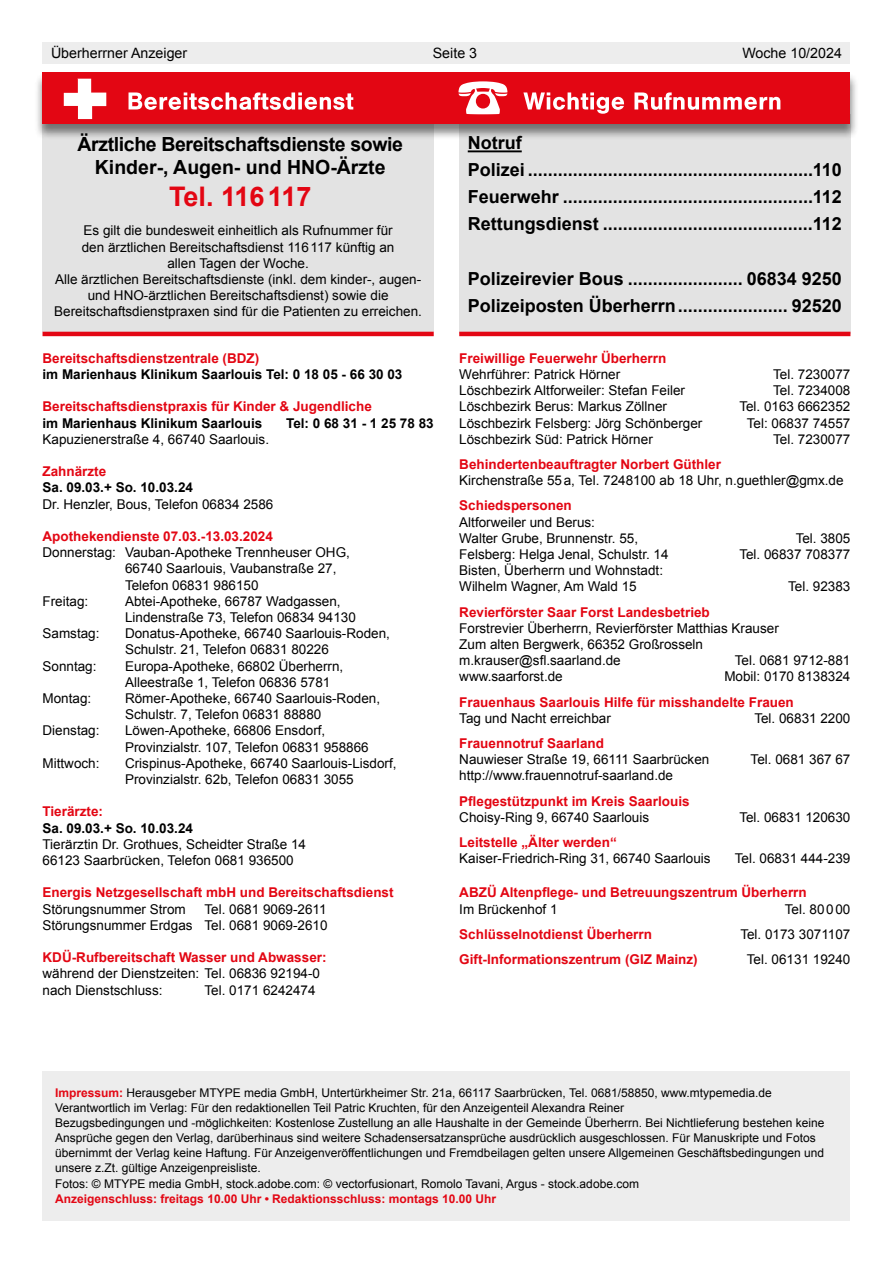
<style>
.page{position:relative;width:893px;height:1263px;background:#fff}
.page>*{position:absolute;margin:0;border:0;box-sizing:border-box;transform-origin:0 0}
.t1{font:700 27px "Arial";color:#e30613}
.t2{font:700 19.5px/23.4px "Arial";letter-spacing:-.02em;color:#000;text-align:center}
.t3{font:700 18px/27px "Arial";color:#000}
.t4{font:14.25px "Arial";color:#000}
.t5{font:13.5px/16.2px "Arial";color:#000}
.t6{font:700 13.5px "Arial";color:#e30613}
.t7{font:700 13.5px "Arial";color:#000}
.t8{font:12px/15px "Arial";color:#000}
.t9{font:700 12px "Arial";color:#e30613}
.s1{font-weight:700;color:#e30613}
</style>
<div class="page">
<div style="left:43px;top:43px;width:807px;height:21px;background:#ededed"></div>
<div style="left:43px;top:114px;width:391px;height:218px;background:#e3e3e3"></div>
<div style="left:459px;top:114px;width:391px;height:220px;background:#e3e3e3"></div>
<hr style="left:43px;top:332px;width:391px;height:4px;background:#e30613">
<hr style="left:459px;top:332px;width:391px;height:4px;background:#e30613">
<div style="left:34px;top:73px;width:825px;height:67px;background:#000;opacity:.5"></div>
<div style="left:43px;top:72px;width:807px;height:51px;background:#e30613"></div>
<svg style="left:129px;top:92px;width:224px;height:18px"></svg>
<svg style="left:64px;top:79px;width:42px;height:40px"></svg>
<svg style="left:523px;top:92px;width:257px;height:22px"></svg>
<svg style="left:458px;top:81px;width:49px;height:33px"></svg>
<hr style="left:468px;top:150px;width:54px;height:2px;background:#000">
<div style="left:43px;top:1071px;width:807px;height:149px;background:#ededed"></div>
<p class="t4" style="left:51px;top:44px;width:138px">Überherrner Anzeiger</p>
<p class="t4" style="left:433px;top:44px;width:46px">Seite 3</p>
<p class="t4" style="left:742px;top:44px;width:101px">Woche 10/2024</p>
<h2 class="t2" style="left:77px;top:133px;width:327px">Ärztliche Bereitschaftsdienste sowie<br>Kinder-, Augen- und HNO-Ärzte</h2>
<h1 class="t1" style="left:169px;top:179px;width:144px">Tel. 116117</h1>
<p class="t5" style="left:54px;top:223px;width:369px;text-align:center">Es gilt die bundesweit einheitlich als Rufnummer für<br>den ärztlichen Bereitschaftsdienst 116117 künftig an<br>allen Tagen der Woche.<br>Alle ärztlichen Bereitschaftsdienste (inkl. dem kinder-, augen&shy;und HNO-ärztlichen Bereitschaftsdienst) sowie die Bereitschaftsdienstpraxen sind für die Patienten zu erreichen.</p>
<p class="t6" style="left:43px;top:349px;width:218px">Bereitschaftsdienstzentrale (BDZ)</p>
<p class="t7" style="left:43px;top:365px;width:361px">im Marienhaus Klinikum Saarlouis Tel: 0 18 05 - 66 30 03</p>
<p class="t6" style="left:43px;top:398px;width:331px">Bereitschaftsdienstpraxis für Kinder &amp; Jugendliche</p>
<p class="t7" style="left:43px;top:414px;width:221px">im Marienhaus Klinikum Saarlouis</p>
<p class="t7" style="left:286px;top:414px;width:149px">Tel: 0 68 31 - 1 25 78 83</p>
<p class="t5" style="left:43px;top:431px;width:228px">Kapuzienerstraße 4, 66740 Saarlouis.</p>
<p class="t6" style="left:43px;top:463px;width:65px">Zahnärzte</p>
<p class="t7" style="left:43px;top:479px;width:152px">Sa. 09.03.+ So. 10.03.24</p>
<p class="t5" style="left:43px;top:496px;width:232px">Dr. Henzler, Bous, Telefon 06834 2586</p>
<p class="t6" style="left:43px;top:527px;width:232px">Apothekendienste 07.03.-13.03.2024</p>
<p class="t5" style="left:43px;top:544px;width:309px">Donnerstag: Vauban-Apotheke Trennheuser OHG,</p>
<p class="t5" style="left:125px;top:561px;width:213px">66740 Saarlouis, Vaubanstraße 27,</p>
<p class="t5" style="left:125px;top:577px;width:135px">Telefon 06831 986150</p>
<p class="t5" style="left:43px;top:593px;width:47px">Freitag:</p>
<p class="t5" style="left:125px;top:593px;width:232px">Abtei-Apotheke, 66787 Wadgassen,<br>Lindenstraße 73, Telefon 06834 94130</p>
<p class="t5" style="left:43px;top:625px;width:59px">Samstag:</p>
<p class="t5" style="left:125px;top:625px;width:266px">Donatus-Apotheke, 66740 Saarlouis-Roden,<br>Schulstr. 21, Telefon 06831 80226</p>
<p class="t5" style="left:43px;top:658px;width:56px">Sonntag:</p>
<p class="t5" style="left:125px;top:658px;width:220px">Europa-Apotheke, 66802 Überherrn,<br>Alleestraße 1, Telefon 06836 5781</p>
<p class="t5" style="left:43px;top:690px;width:50px">Montag:</p>
<p class="t5" style="left:125px;top:690px;width:257px">Römer-Apotheke, 66740 Saarlouis-Roden,<br>Schulstr. 7, Telefon 06831 88880</p>
<p class="t5" style="left:43px;top:723px;width:59px">Dienstag:</p>
<p class="t5" style="left:125px;top:723px;width:245px">Löwen-Apotheke, 66806 Ensdorf,<br>Provinzialstr. 107, Telefon 06831 958866</p>
<p class="t5" style="left:43px;top:755px;width:59px">Mittwoch:</p>
<p class="t5" style="left:125px;top:755px;width:273px">Crispinus-Apotheke, 66740 Saarlouis-Lisdorf,<br>Provinzialstr. 62b, Telefon 06831 3055</p>
<p class="t6" style="left:43px;top:803px;width:62px">Tierärzte:</p>
<p class="t7" style="left:43px;top:819px;width:152px">Sa. 09.03.+ So. 10.03.24</p>
<p class="t5" style="left:43px;top:836px;width:265px">Tierärztin Dr. Grothues, Scheidter Straße 14<br>66123 Saarbrücken, Telefon 0681 936500</p>
<p class="t6" style="left:43px;top:884px;width:353px">Energis Netzgesellschaft mbH und Bereitschaftsdienst</p>
<p class="t5" style="left:43px;top:901px;width:145px">Störungsnummer Strom</p>
<p class="t5" style="left:43px;top:901px;width:287px;text-align:right">Tel. 0681 9069-2611<br>Störungsnummer Erdgas Tel. 0681 9069-2610</p>
<p class="t6" style="left:43px;top:949px;width:286px">KDÜ-Rufbereitschaft Wasser und Abwasser:</p>
<p class="t5" style="left:43px;top:966px;width:279px">während der Dienstzeiten: Tel. 06836 92194-0 nach Dienstschluss:</p>
<p class="t5" style="left:205px;top:982px;width:113px">Tel. 0171 6242474</p>
<h3 class="t3" style="left:468px;top:130px;width:59px">Notruf<br>Polizei</h3>
<h3 class="t3" style="left:813px;top:157px;width:31px">110</h3>
<h3 class="t3" style="left:468px;top:184px;width:93px">Feuerwehr</h3>
<h3 class="t3" style="left:813px;top:184px;width:31px">112</h3>
<h3 class="t3" style="left:468px;top:211px;width:133px">Rettungsdienst</h3>
<h3 class="t3" style="left:813px;top:211px;width:31px">112</h3>
<h3 class="t3" style="left:468px;top:265px;width:158px">Polizeirevier Bous</h3>
<h3 class="t3" style="left:747px;top:265px;width:97px">06834 9250</h3>
<h3 class="t3" style="left:468px;top:292px;width:210px">Polizeiposten Überherrn</h3>
<h3 class="t3" style="left:792px;top:292px;width:52px">92520</h3>
<p class="t6" style="left:459px;top:349px;width:209px">Freiwillige Feuerwehr Überherrn</p>
<p class="t5" style="left:459px;top:366px;width:163px">Wehrführer: Patrick Hörner</p>
<p class="t5" style="left:773px;top:366px;width:79px">Tel. 7230077</p>
<p class="t5" style="left:459px;top:382px;width:227px">Löschbezirk Altforweiler: Stefan Feiler</p>
<p class="t5" style="left:773px;top:382px;width:79px">Tel. 7234008</p>
<p class="t5" style="left:459px;top:399px;width:209px">Löschbezirk Berus: Markus Zöllner</p>
<p class="t5" style="left:739px;top:399px;width:113px">Tel. 0163 6662352</p>
<p class="t5" style="left:459px;top:415px;width:245px">Löschbezirk Felsberg: Jörg Schönberger</p>
<p class="t5" style="left:747px;top:415px;width:105px">Tel: 06837 74557</p>
<p class="t5" style="left:459px;top:431px;width:195px">Löschbezirk Süd: Patrick Hörner</p>
<p class="t5" style="left:773px;top:431px;width:79px">Tel. 7230077</p>
<p class="t6" style="left:459px;top:455px;width:263px">Behindertenbeauftragter Norbert Güthler</p>
<p class="t5" style="left:459px;top:472px;width:386px">Kirchenstraße 55a, Tel. 7248100 ab 18 Uhr, n.guethler@gmx.de</p>
<p class="t6" style="left:459px;top:497px;width:114px">Schiedspersonen</p>
<p class="t5" style="left:459px;top:514px;width:180px">Altforweiler und Berus:<br>Walter Grube, Brunnenstr. 55,</p>
<p class="t5" style="left:796px;top:530px;width:56px">Tel. 3805</p>
<p class="t5" style="left:459px;top:546px;width:211px">Felsberg: Helga Jenal, Schulstr. 14</p>
<p class="t5" style="left:739px;top:546px;width:113px">Tel. 06837 708377</p>
<p class="t5" style="left:459px;top:562px;width:205px">Bisten, Überherrn und Wohnstadt:<br>Wilhelm Wagner, Am Wald 15</p>
<p class="t5" style="left:788px;top:579px;width:64px">Tel. 92383</p>
<p class="t6" style="left:459px;top:603px;width:252px">Revierförster Saar Forst Landesbetrieb</p>
<p class="t5" style="left:459px;top:620px;width:321px">Forstrevier Überherrn, Revierförster Matthias Krauser<br>Zum alten Bergwerk, 66352 Großrosseln m.krauser@sfl.saarland.de</p>
<p class="t5" style="left:735px;top:652px;width:117px">Tel. 0681 9712-881</p>
<p class="t5" style="left:459px;top:669px;width:105px">www.saarforst.de</p>
<p class="t5" style="left:724px;top:669px;width:128px">Mobil: 0170 8138324</p>
<p class="t6" style="left:459px;top:693px;width:336px">Frauenhaus Saarlouis Hilfe für misshandelte Frauen</p>
<p class="t5" style="left:459px;top:710px;width:153px">Tag und Nacht erreichbar</p>
<p class="t5" style="left:754px;top:710px;width:98px">Tel. 06831 2200</p>
<p class="t6" style="left:459px;top:734px;width:146px">Frauennotruf Saarland</p>
<p class="t5" style="left:459px;top:751px;width:252px">Nauwieser Straße 19, 66111 Saarbrücken</p>
<p class="t5" style="left:751px;top:751px;width:101px">Tel. 0681 367 67</p>
<p class="t5" style="left:459px;top:768px;width:215px">http://www.frauennotruf-saarland.de</p>
<p class="t6" style="left:459px;top:792px;width:232px">Pflegestützpunkt im Kreis Saarlouis</p>
<p class="t5" style="left:459px;top:809px;width:191px">Choisy-Ring 9, 66740 Saarlouis</p>
<p class="t5" style="left:739px;top:809px;width:113px">Tel. 06831 120630</p>
<p class="t6" style="left:459px;top:833px;width:159px">Leitstelle „Älter werden“</p>
<p class="t5" style="left:459px;top:850px;width:253px">Kaiser-Friedrich-Ring 31, 66740 Saarlouis</p>
<p class="t5" style="left:735px;top:850px;width:117px">Tel. 06831 444-239</p>
<p class="t6" style="left:459px;top:884px;width:349px">ABZÜ Altenpflege- und Betreuungszentrum Überherrn</p>
<p class="t5" style="left:459px;top:901px;width:100px">Im Brückenhof 1</p>
<p class="t5" style="left:785px;top:901px;width:67px">Tel. 80000</p>
<p class="t6" style="left:459px;top:925px;width:194px">Schlüsselnotdienst Überherrn</p>
<p class="t5" style="left:740px;top:926px;width:112px">Tel. 0173 3071107</p>
<p class="t6" style="left:459px;top:950px;width:240px">Gift-Informationszentrum (GIZ Mainz)</p>
<p class="t5" style="left:747px;top:951px;width:105px">Tel. 06131 19240</p>
<p class="t8" style="left:55px;top:1085px;width:771px"><span class="s1">Impressum:</span> Herausgeber MTYPE media GmbH, Untertürkheimer Str. 21a, 66117 Saarbrücken, Tel. 0681/58850, www.mtypemedia.de Verantwortlich im Verlag: Für den redaktionellen Teil Patric Kruchten, für den Anzeigenteil Alexandra Reiner<br>Bezugsbedingungen und -möglichkeiten: Kostenlose Zustellung an alle Haushalte in der Gemeinde Überherrn. Bei Nichtlieferung bestehen keine Ansprüche gegen den Verlag, darüberhinaus sind weitere Schadensersatzansprüche ausdrücklich ausgeschlossen. Für Manuskripte und Fotos übernimmt der Verlag keine Haftung. Für Anzeigenveröffentlichungen und Fremdbeilagen gelten unsere Allgemeinen Geschäftsbedingungen und unsere z.Zt. gültige Anzeigenpreisliste.</p>
<p class="t8" style="left:55px;top:1177px;width:585px">Fotos: © MTYPE media GmbH, stock.adobe.com: © vectorfusionart, Romolo Tavani, Argus - stock.adobe.com</p>
<p class="t9" style="left:55px;top:1191px;width:442px">Anzeigenschluss: freitags 10.00 Uhr • Redaktionsschluss: montags 10.00 Uhr</p>
</div>
